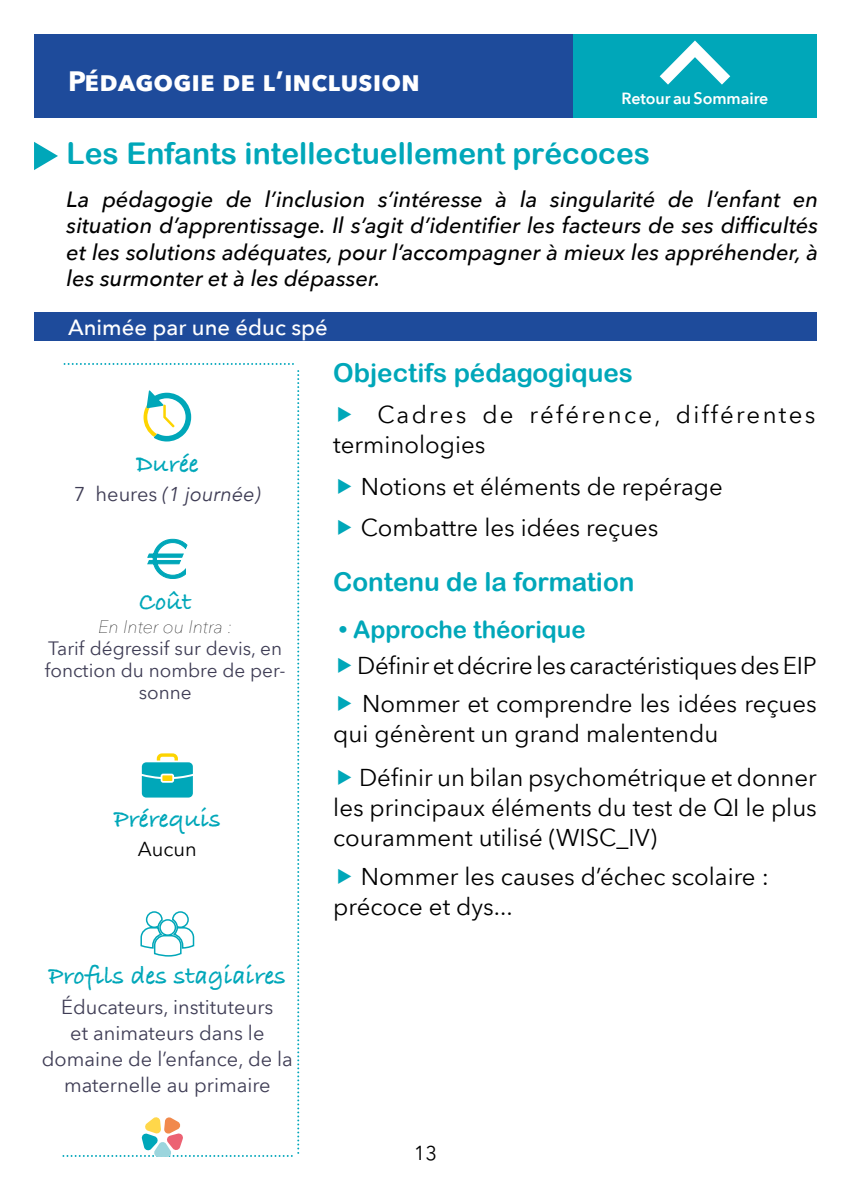
<style>
.page{position:relative;width:851px;height:1191px;background:#fff}
.page>*{position:absolute;margin:0;border:0;box-sizing:border-box;transform-origin:0 0}
.t1{font:30px "Arial Rounded MT Bold";color:#00a7b9}
.t2{font:700 28px "Avenir Next";color:#fff}
.t3{font:26px "Arial Rounded MT Bold";color:#00a7b9}
.t4{font:700 26px "Bradley Hand ITCTT";color:#00a7b9}
.t5{font:24px/30px "Avenir Next";color:#000}
.t6{font:24px/30px "Avenir Next";letter-spacing:.085em;color:#000}
.t7{font:24px "Arial Rounded MT Bold";color:#00a7b9}
.t8{font:italic 500 22px/26.4px "Avenir Next";color:#000;text-align:justify}
.t9{font:500 22px "Avenir Next";color:#fff}
.t10{font:20px/26px "Avenir Next";color:#3f3d55;text-align:center}
.t11{font:italic 20px "Avenir Next";color:#3f3d55}
.t12{font:20px "Avenir Next";color:#000}
.t13{font:19px/22px "Avenir Next";color:#3f3d55;text-align:center}
.t14{font:italic 200 18px "Avenir Next";color:#000}
.t15{font:600 16px "Avenir Next";letter-spacing:-.005em;color:#fff}
.s1{font-style:normal}
</style>
<div class="page">
<div style="left:34px;top:34px;width:539px;height:84px;background:#1e4b9b"></div>
<svg style="left:34px;top:142px;width:24px;height:28px"></svg>
<svg style="left:65px;top:363px;width:229px;height:2px"></svg>
<div style="left:34px;top:312px;width:782px;height:29px;background:#1e4b9b"></div>
<svg style="left:63px;top:371px;width:236px;height:786px"></svg>
<div style="left:573px;top:34px;width:243px;height:84px;background:#00a7b9"></div>
<svg style="left:659px;top:40px;width:71px;height:45px"></svg>
<p class="t2" style="left:68px;top:56px;width:353px">Pédagogie de l’inclusion</p>
<p class="t15" style="left:621px;top:85px;width:148px">Retour au Sommaire</p>
<p class="t1" style="left:67px;top:135px;width:585px">Les Enfants intellectuellement précoces</p>
<p class="t8" style="left:67px;top:185px;width:753px">La pédagogie de l’inclusion s’intéresse à la singularité de l’enfant en situation d’apprentissage. Il s’agit d’identifier les facteurs de ses difficultés et les solutions adéquates, pour l’accompagner à mieux les appréhender, à les surmonter et à les dépasser.</p>
<p class="t9" style="left:68px;top:308px;width:261px">Animée par une éduc spé</p>
<p class="t4" style="left:136px;top:444px;width:64px">Durée</p>
<p class="t11" style="left:74px;top:476px;width:188px"><span class="s1">7 heures</span> (1 journée)</p>
<p class="t4" style="left:139px;top:582px;width:54px">Coût</p>
<p class="t14" style="left:98px;top:612px;width:135px">En Inter ou Intra :</p>
<p class="t13" style="left:45px;top:637px;width:242px">Tarif dégressif sur devis, en fonction du nombre de per&shy;sonne</p>
<p class="t4" style="left:114px;top:799px;width:108px">Prérequis</p>
<p class="t12" style="left:138px;top:832px;width:60px">Aucun</p>
<p class="t4" style="left:49px;top:955px;width:239px">Profils des stagiaires</p>
<p class="t10" style="left:42px;top:993px;width:253px">Éducateurs, instituteurs<br>et animateurs dans le domaine de l’enfance, de la maternelle au primaire</p>
<p class="t3" style="left:333px;top:357px;width:301px">Objectifs pédagogiques</p>
<p class="t6" style="left:333px;top:399px;width:483px;text-indent:44px">Cadres de référence, différentes terminologies</p>
<p class="t5" style="left:360px;top:464px;width:363px;line-height:41.4px">Notions et éléments de repérage<br>Combattre les idées reçues</p>
<p class="t3" style="left:333px;top:566px;width:302px">Contenu de la formation</p>
<p class="t7" style="left:339px;top:615px;width:248px">• Approche théorique</p>
<p class="t5" style="left:357px;top:645px;width:461px;line-height:38.4px">Définir et décrire les caractéristiques des EIP<br>Nommer et comprendre les idées reçues</p>
<p class="t5" style="left:359px;top:710px;width:459px;line-height:44.2px;text-indent:-26px">qui génèrent un grand malentendu<br>Définir un bilan psychométrique et donner</p>
<p class="t5" style="left:333px;top:792px;width:485px">les principaux éléments du test de QI le plus couramment utilisé (WISC_IV)</p>
<p class="t5" style="left:333px;top:860px;width:437px;text-indent:27px">Nommer les causes d’échec scolaire : précoce et dys...</p>
<p class="t12" style="left:414px;top:1136px;width:25px">13</p>
</div>
